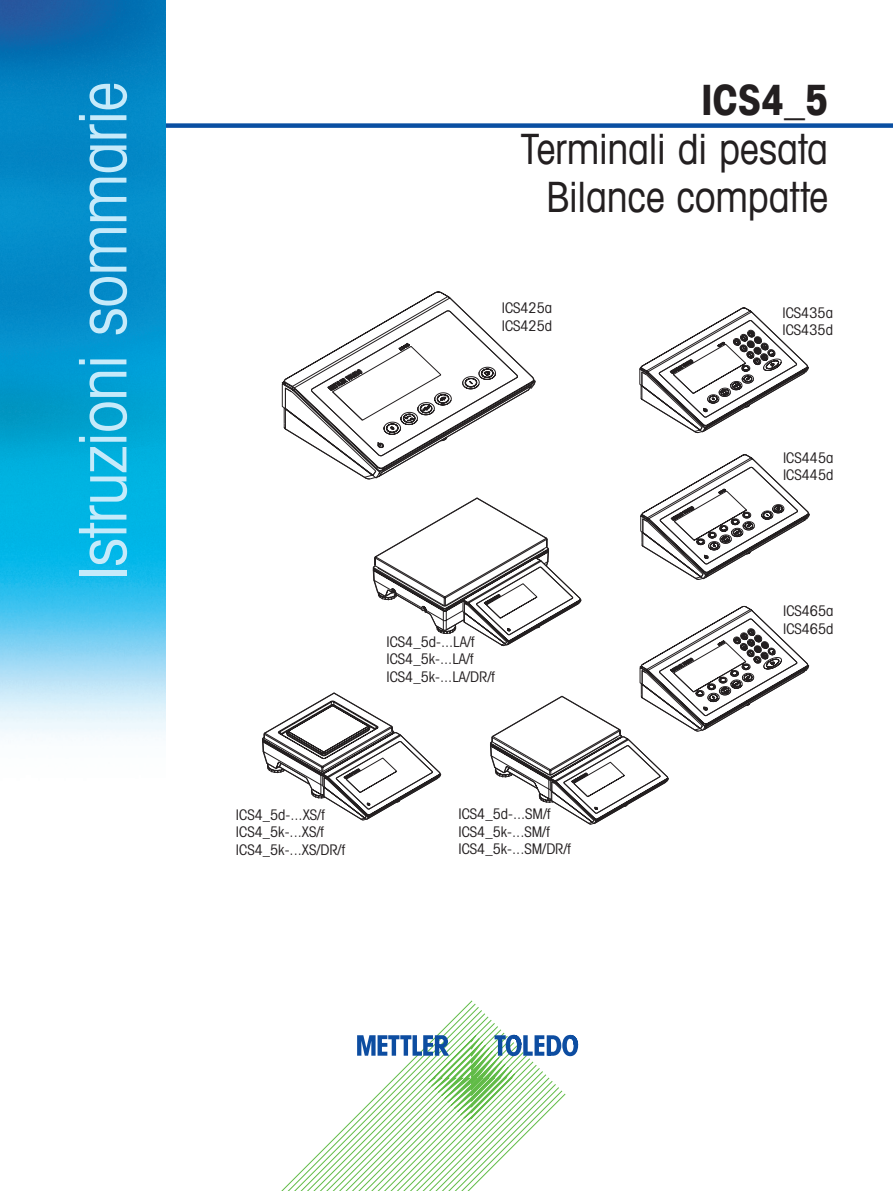
<style>
.page{position:relative;width:893px;height:1191px;background:#fff}
.page>*{position:absolute;margin:0;border:0;box-sizing:border-box;transform-origin:0 0}
._01_front_vertical_t{font:condensed 66px "Avant Garde Com";letter-spacing:-.015em;color:#c6eafa}
._01_front_product_fa{font:condensed 42px "Avant Garde Com";letter-spacing:-.005em;color:#231f20}
._01_front_type{font:700 condensed 42px "Avant Garde Com";color:#231f20}
.t1{font:condensed 14.7px/17.5px "Avant Garde Com";color:#231f20}
</style>
<div class="page">
<svg style="left:409px;top:292px;width:51px;height:15px"></svg>
<svg style="left:262px;top:307px;width:548px;height:518px"></svg>
<div style="left:111px;top:123px;width:782px;height:5px;background:#0a4fa2"></div>
<img style="left:0;top:0;width:166px;height:737px">
<svg style="left:281px;top:1000px;width:257px;height:191px"></svg>
<svg style="left:357px;top:1034px;width:221px;height:88px"></svg>
<p class="_01_front_vertical_t" style="left:62px;top:580px;width:500px;rotate:-90deg">Istruzioni sommarie</p>
<p class="_01_front_type" style="left:701px;top:73px;width:129px">ICS4_5</p>
<p class="_01_front_product_fa" style="left:521px;top:122px;width:309px">Terminali di pesata</p>
<p class="_01_front_product_fa" style="left:546px;top:170px;width:283px">Bilance compatte</p>
<p class="t1" style="left:502px;top:299px;width:52px">ICS425a<br>ICS425d</p>
<p class="t1" style="left:783px;top:303px;width:52px">ICS435a<br>ICS435d</p>
<p class="t1" style="left:783px;top:448px;width:52px">ICS445a<br>ICS445d</p>
<p class="t1" style="left:386px;top:632px;width:110px">ICS4_5d-...LA/f<br>ICS4_5k-...LA/f<br>ICS4_5k-...LA/DR/f</p>
<p class="t1" style="left:236px;top:805px;width:110px">ICS4_5d-...XS/f<br>ICS4_5k-...XS/f<br>ICS4_5k-...XS/DR/f</p>
<p class="t1" style="left:458px;top:805px;width:114px">ICS4_5d-...SM/f<br>ICS4_5k-...SM/f<br>ICS4_5k-...SM/DR/f</p>
<p class="t1" style="left:783px;top:601px;width:52px">ICS465a<br>ICS465d</p>
</div>
